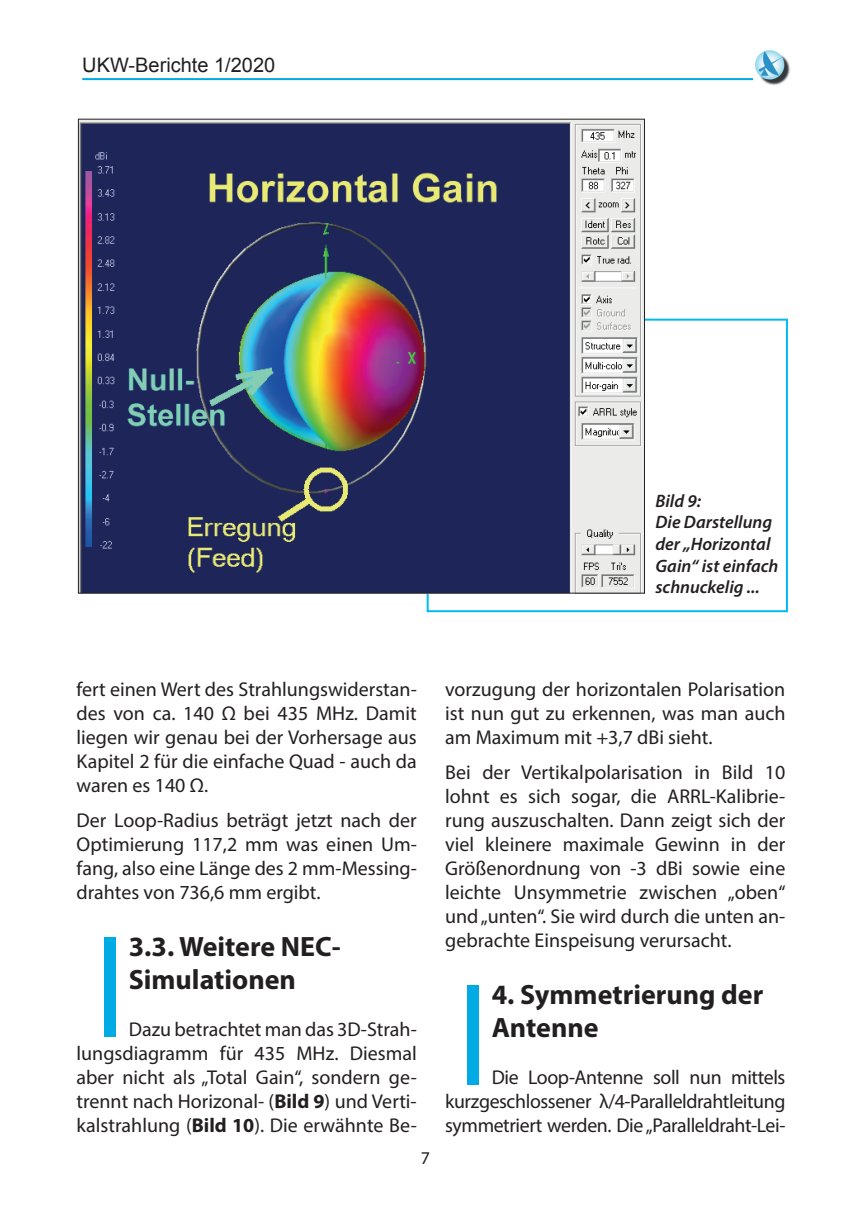
<style>
.page{position:relative;width:862px;height:1214px;background:#fff}
.page>*{position:absolute;margin:0;border:0;box-sizing:border-box;transform-origin:0 0}
.t1{font:700 148.2px "Myriad Pro";color:#00abe5;scale:.52 1}
.t2{font:700 28px/33.6px "Myriad Pro";color:#231f20}
.t3{font:20px/24px "Myriad Pro";color:#231f20;text-align:justify}
.t4{font:20px "Arial";color:#231f20}
.t5{font:italic 600 18px/21.6px "Myriad Pro";color:#231f20}
.t6{font:18px "Myriad Pro";color:#231f20}
.s1{font-weight:700}
</style>
<div class="page">
<hr style="left:82px;top:78px;width:709px;height:2px;background:#00abe5">
<img style="left:754px;top:50px;width:37px;height:35px">
<div style="left:427px;top:318px;width:361px;height:294px;border:2px solid #00baf1"></div>
<img style="left:80px;top:121px;width:563px;height:470px">
<p class="t4" style="left:82px;top:52px;width:195px">UKW-Berichte 1/2020</p>
<p class="t5" style="left:655px;top:489px;width:124px">Bild 9:<br>Die Darstellung der „Horizontal<br>Gain“ ist einfach schnuckelig ...</p>
<p class="t3" style="left:77px;top:676px;width:342px">fert einen Wert des Strahlungswiderstan&shy;des von ca. 140 Ω bei 435 MHz. Damit liegen wir genau bei der Vorhersage aus Kapitel 2 für die einfache Quad - auch da waren es 140 Ω.</p>
<p class="t3" style="left:77px;top:808px;width:342px">Der Loop-Radius beträgt jetzt nach der Optimierung 117,2 mm was einen Um&shy;fang, also eine Länge des 2 mm-Messing&shy;drahtes von 736,6 mm ergibt.</p>
<h1 class="t1" style="left:99px;top:890px;width:43px">I</h1>
<h2 class="t2" style="left:129px;top:928px;width:214px">3.3. Weitere NEC-<br>Simulationen</h2>
<p class="t3" style="left:77px;top:1016px;width:342px;text-indent:52px">Dazu betrachtet man das 3D-Strah&shy;lungsdiagramm für 435 MHz. Diesmal aber nicht als „Total Gain“, sondern ge&shy;trennt nach Horizonal- (<span class="s1">Bild 9</span>) und Verti&shy;kalstrahlung (<span class="s1">Bild 10</span>). Die erwähnte Be-</p>
<p class="t6" style="left:421px;top:1146px;width:11px">7</p>
<p class="t3" style="left:445px;top:676px;width:342px">vorzugung der horizontalen Polarisation ist nun gut zu erkennen, was man auch am Maximum mit +3,7 dBi sieht.</p>
<p class="t3" style="left:445px;top:760px;width:342px">Bei der Vertikalpolarisation in Bild 10 lohnt es sich sogar, die ARRL-Kalibrie&shy;rung auszuschalten. Dann zeigt sich der viel kleinere maximale Gewinn in der Größenordnung von -3 dBi sowie eine leichte Unsymmetrie zwischen „oben“ und „unten“. Sie wird durch die unten an&shy;gebrachte Einspeisung verursacht.</p>
<h1 class="t1" style="left:462px;top:938px;width:43px">I</h1>
<h2 class="t2" style="left:492px;top:976px;width:273px">4. Symmetrierung der<br>Antenne</h2>
<p class="t3" style="left:445px;top:1064px;width:342px;text-indent:47px">Die Loop-Antenne soll nun mittels kurzgeschlossener λ/4-Paralleldrahtleitung symmetriert werden. Die „Paralleldraht-Lei-</p>
</div>
